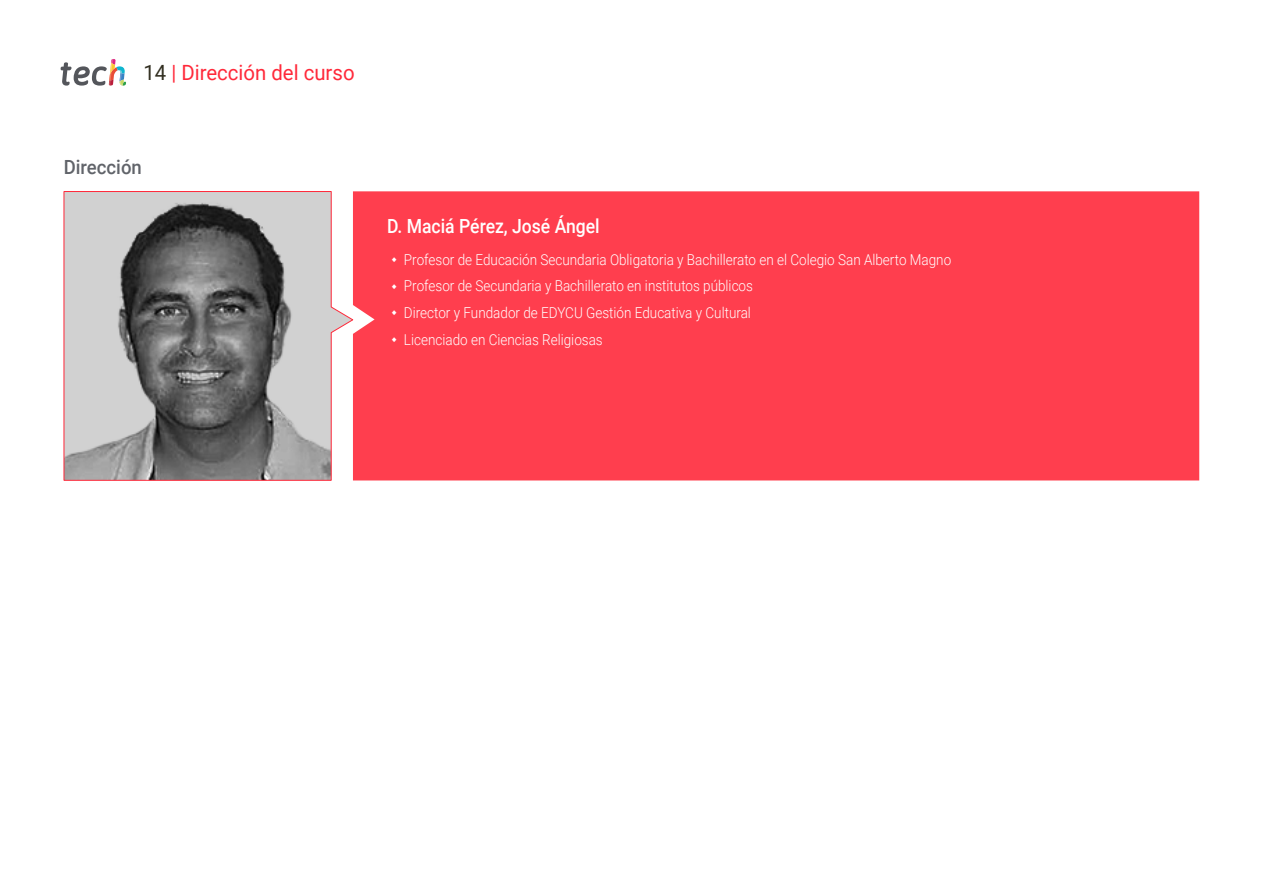
<style>
.page{position:relative;width:1263px;height:893px;background:#fff}
.page>*{position:absolute;margin:0;border:0;box-sizing:border-box;transform-origin:0 0}
.t1{font:21px "Roboto";color:#ff293a}
.t2{font:500 19.5px "Roboto";color:#fff;scale:.9 1}
.t3{font:500 19.5px "Roboto";color:#61646a;scale:.95 1}
.t4{font:300 15px/26.7px "Roboto";color:#fff;scale:.9 1}
.s1{color:#312e20}
</style>
<div class="page">
<svg style="left:61px;top:59px;width:65px;height:27px"></svg>
<div style="left:353px;top:191px;width:846px;height:289px;background:#ff3e4e"></div>
<svg style="left:64px;top:191px;width:289px;height:290px;background:#9b9999"></svg>
<svg style="left:392px;top:257px;width:5px;height:5px"></svg>
<svg style="left:392px;top:284px;width:5px;height:5px"></svg>
<svg style="left:392px;top:310px;width:5px;height:5px"></svg>
<svg style="left:392px;top:337px;width:5px;height:5px"></svg>
<h1 class="t1" style="left:144px;top:57px;width:213px"><span class="s1">14</span> | Dirección del curso</h1>
<h2 class="t3" style="left:64px;top:154px;width:84px">Dirección</h2>
<h2 class="t2" style="left:387px;top:212px;width:238px">D. Maciá Pérez, José Ángel</h2>
<p class="t4" style="left:404px;top:245px;width:609px">Profesor de Educación Secundaria Obligatoria y Bachillerato en el Colegio San Alberto Magno Profesor de Secundaria y Bachillerato en institutos públicos<br>Director y Fundador de EDYCU Gestión Educativa y Cultural<br>Licenciado en Ciencias Religiosas</p>
</div>
